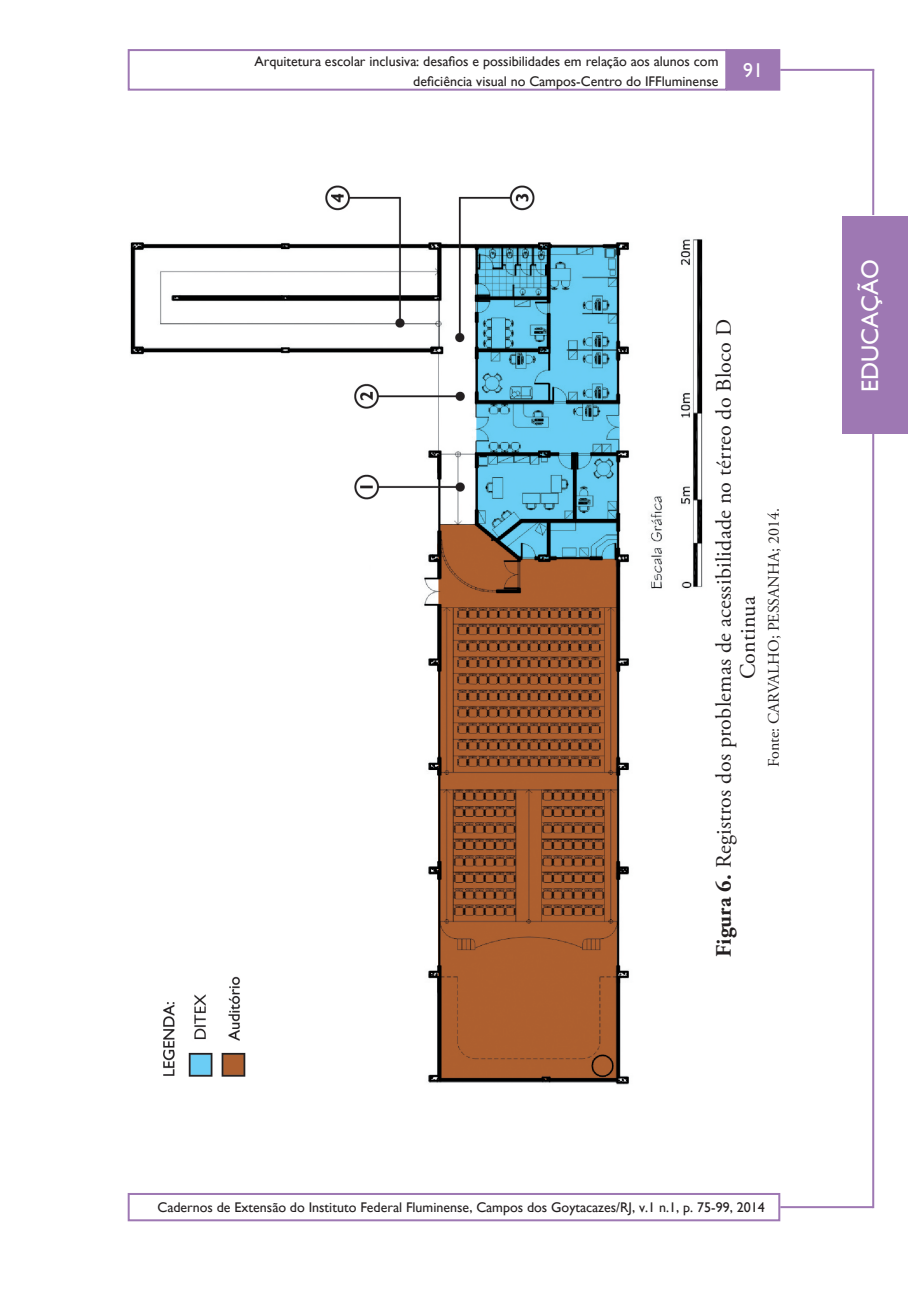
<style>
.page{position:relative;width:908px;height:1304px;background:#fff}
.page>*{position:absolute;margin:0;border:0;box-sizing:border-box;transform-origin:0 0}
.t1{font:24px "Gill Sans";color:#fff}
.t2{font:22px/24px "Adobe Garamond Pro";letter-spacing:.01em;color:#231f20;text-align:center}
.t3{font:16px "Adobe Garamond Pro";color:#231f20}
.t4{font:14px/20px "Gill Sans";color:#231f20}
.s1{font-weight:700}
</style>
<div class="page">
<div style="left:128px;top:49px;width:599px;height:42px;border:2px solid #9e78b3"></div>
<div style="left:725px;top:49px;width:55px;height:42px;background:#9e78b3;border:2px solid #9e78b3"></div>
<div style="left:128px;top:1193px;width:652px;height:28px;border:2px solid #9e78b3"></div>
<hr style="left:871px;top:216px;width:2px;height:992px;background:#9e78b3">
<hr style="left:780px;top:1206px;width:92px;height:2px;background:#9e78b3">
<div style="left:841px;top:216px;width:66px;height:218px;background:#9e78b3"></div>
<hr style="left:780px;top:69px;width:93px;height:2px;background:#9e78b3">
<hr style="left:871px;top:69px;width:2px;height:146px;background:#9e78b3">
<img style="left:130px;top:185px;width:573px;height:900px">
<p class="t4" style="left:413px;top:51px;width:351px;text-indent:-159px">Arquitetura escolar inclusiva: desafios e possibilidades em relação aos alunos com deficiência visual no Campos-Centro do IFFluminense <sup>91</sup></p>
<h2 class="t2" style="left:712px;top:957px;width:639px;rotate:-90deg"><span class="s1">Figura 6.</span> Registros dos problemas de acessibilidade no térreo do Bloco D<br>Continua</h2>
<p class="t3" style="left:763px;top:767px;width:260px;rotate:-90deg">Fonte: CARVALHO; PESSANHA; 2014.</p>
<h1 class="t1" style="left:855px;top:392px;width:134px;rotate:-90deg">Educação</h1>
<p class="t4" style="left:157px;top:1197px;width:608px">Cadernos de Extensão do Instituto Federal Fluminense, Campos dos Goytacazes/RJ, v.1 n.1, p. 75-99, 2014</p>
</div>
